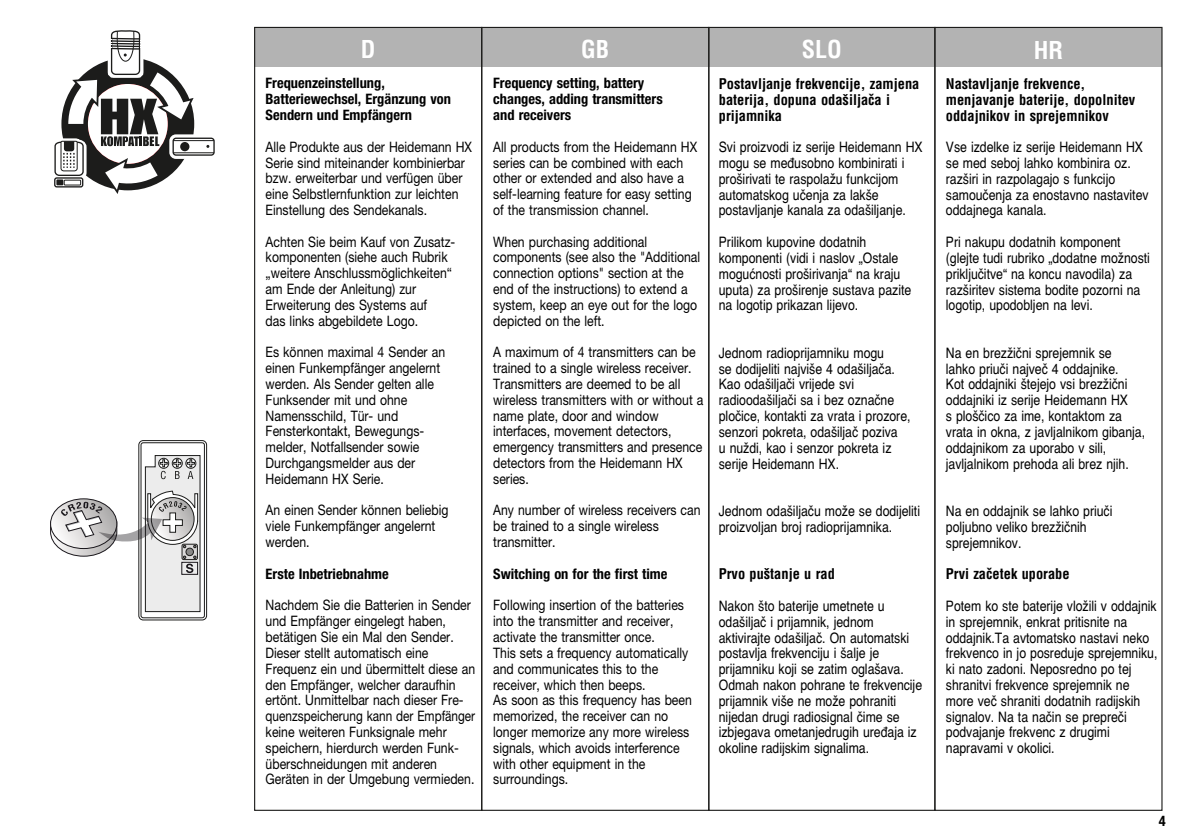
<style>
.page{position:relative;width:1191px;height:840px;background:#fff}
.page>*{position:absolute;margin:0;border:0;box-sizing:border-box;transform-origin:0 0}
.t1{font:700 condensed 24px "Helvetica";color:#fff}
.t2{font:14.4px/15.8px "Helvetica Neue";color:#000;scale:.85 1}
.t3{font:14.4px/15.8px "Helvetica LTCE";color:#000;scale:.85 1}
.t4{font:700 condensed 14.4px/15.8px "Helvetica LTCE";color:#000}
.t5{font:700 condensed 14.4px/15.8px "Helvetica Neue";color:#000}
.t6{font:700 condensed 14.4px "Helvetica Neue";color:#020201}
</style>
<div class="page">
<div style="left:255px;top:27px;width:907px;height:39px;background:#b3b3b3"></div>
<div style="left:934px;top:27px;width:228px;height:783px;border:1px solid #1c1c1a"></div>
<div style="left:169px;top:134px;width:49px;height:25px;border:8px solid #fff;border-radius:3px"></div>
<svg style="left:173px;top:138px;width:41px;height:17px"></svg>
<hr style="left:173px;top:140px;width:41px;height:1px;background:#1c1c1b">
<hr style="left:173px;top:152px;width:41px;height:1px;background:#1c1c1b">
<div style="left:172px;top:137px;width:43px;height:19px;border:1px solid #1c1c1b;border-radius:3px"></div>
<svg style="left:54px;top:30px;width:143px;height:164px"></svg>
<div style="left:139px;top:440px;width:68px;height:180px;border:1px solid #1c1c1b;border-radius:4px"></div>
<svg style="left:50px;top:442px;width:155px;height:176px"></svg>
<h1 class="t1" style="left:361px;top:35px;width:16px">D</h1>
<h1 class="t1" style="left:581px;top:35px;width:30px">GB</h1>
<h1 class="t1" style="left:802px;top:35px;width:42px">SLO</h1>
<h1 class="t1" style="left:1033px;top:35px;width:31px">HR</h1>
<p class="t5" style="left:266px;top:75px;width:187px">Frequenzeinstellung,<br>Batteriewechsel, Ergänzung von<br>Sendern und Empfängern</p>
<p class="t2" style="left:266px;top:138px;width:244px">Alle Produkte aus der Heidemann HX Serie sind miteinander kombinierbar bzw. erweiterbar und verfügen über eine Selbstlernfunktion zur leichten Einstellung des Sendekanals.</p>
<p class="t2" style="left:266px;top:233px;width:225px">Achten Sie beim Kauf von Zusatz&shy;komponenten (siehe auch Rubrik „weitere Anschlussmöglichkeiten“ am Ende der Anleitung) zur<br>Erweiterung des Systems auf<br>das links abgebildete Logo.</p>
<p class="t2" style="left:266px;top:344px;width:213px">Es können maximal 4 Sender an einen Funkempfänger angelernt werden. Als Sender gelten alle<br>Funksender mit und ohne<br>Namensschild, Tür- und<br>Fensterkontakt, Bewegungs&shy;melder, Notfallsender sowie<br>Durchgangsmelder aus der<br>Heidemann HX Serie.</p>
<p class="t2" style="left:266px;top:502px;width:217px">An einen Sender können beliebig viele Funkempfänger angelernt werden.</p>
<p class="t5" style="left:266px;top:565px;width:125px">Erste Inbetriebnahme</p>
<p class="t2" style="left:266px;top:597px;width:248px">Nachdem Sie die Batterien in Sender und Empfänger eingelegt haben, betätigen Sie ein Mal den Sender.<br>Dieser stellt automatisch eine Frequenz ein und übermittelt diese an den Empfänger, welcher daraufhin ertönt. Unmittelbar nach dieser Fre&shy;quenzspeicherung kann der Empfänger keine weiteren Funksignale mehr speichern, hierdurch werden Funk&shy;überschneidungen mit anderen Geräten in der Umgebung vermieden.</p>
<p class="t5" style="left:493px;top:75px;width:171px">Frequency setting, battery changes, adding transmitters and receivers</p>
<p class="t2" style="left:493px;top:138px;width:241px">All products from the Heidemann HX series can be combined with each other or extended and also have a self-learning feature for easy setting of the transmission channel.</p>
<p class="t2" style="left:493px;top:233px;width:245px">When purchasing additional components (see also the "Additional connection options" section at the end of the instructions) to extend a system, keep an eye out for the logo depicted on the left.</p>
<p class="t2" style="left:493px;top:344px;width:249px">A maximum of 4 transmitters can be trained to a single wireless receiver.<br>Transmitters are deemed to be all wireless transmitters with or without a name plate, door and window interfaces, movement detectors, emergency transmitters and presence detectors from the Heidemann HX series.</p>
<p class="t2" style="left:493px;top:502px;width:245px">Any number of wireless receivers can be trained to a single wireless transmitter.</p>
<p class="t5" style="left:493px;top:565px;width:176px">Switching on for the first time</p>
<p class="t2" style="left:493px;top:597px;width:235px">Following insertion of the batteries into the transmitter and receiver, activate the transmitter once.<br>This sets a frequency automatically and communicates this to the receiver, which then beeps.<br>As soon as this frequency has been memorized, the receiver can no longer memorize any more wireless signals, which avoids interference with other equipment in the surroundings.</p>
<p class="t4" style="left:719px;top:76px;width:202px">Postavljanje frekvencije, zamjena baterija, dopuna odašiljača i prijamnika</p>
<p class="t3" style="left:719px;top:139px;width:241px">Svi proizvodi iz serije Heidemann HX mogu se međusobno kombinirati i proširivati te raspolažu funkcijom automatskog učenja za lakše postavljanje kanala za odašiljanje.</p>
<p class="t3" style="left:719px;top:234px;width:228px">Prilikom kupovine dodatnih komponenti (vidi i naslov „Ostale mogućnosti proširivanja“ na kraju uputa) za proširenje sustava pazite na logotip prikazan lijevo.</p>
<p class="t3" style="left:719px;top:345px;width:227px">Jednom radioprijamniku mogu<br>se dodijeliti najviše 4 odašiljača.<br>Kao odašiljači vrijede svi radioodašiljači sa i bez označne pločice, kontakti za vrata i prozore, senzori pokreta, odašiljač poziva<br>u nuždi, kao i senzor pokreta iz serije Heidemann HX.</p>
<p class="t3" style="left:719px;top:503px;width:238px">Jednom odašiljaču može se dodijeliti proizvoljan broj radioprijamnika.</p>
<p class="t4" style="left:719px;top:565px;width:118px">Prvo puštanje u rad</p>
<p class="t3" style="left:719px;top:597px;width:241px">Nakon što baterije umetnete u odašiljač i prijamnik, jednom aktivirajte odašiljač. On automatski postavlja frekvenciju i šalje je prijamniku koji se zatim oglašava.<br>Odmah nakon pohrane te frekvencije prijamnik više ne može pohraniti nijedan drugi radiosignal čime se izbjegava ometanjedrugih uređaja iz okoline radijskim signalima.</p>
<p class="t4" style="left:946px;top:76px;width:191px">Nastavljanje frekvence, menjavanje baterije, dopolnitev oddajnikov in sprejemnikov</p>
<p class="t3" style="left:946px;top:139px;width:240px">Vse izdelke iz serije Heidemann HX se med seboj lahko kombinira oz. razširi in razpolagajo s funkcijo samoučenja za enostavno nastavitev oddajnega kanala.</p>
<p class="t3" style="left:946px;top:234px;width:241px">Pri nakupu dodatnih komponent (glejte tudi rubriko „dodatne možnosti priključitve“ na koncu navodila) za razširitev sistema bodite pozorni na logotip, upodobljen na levi.</p>
<p class="t3" style="left:946px;top:345px;width:236px">Na en brezžični sprejemnik se<br>lahko priuči največ 4 oddajnike.<br>Kot oddajniki štejejo vsi brezžični oddajniki iz serije Heidemann HX<br>s ploščico za ime, kontaktom za vrata in okna, z javljalnikom gibanja, oddajnikom za uporabo v sili, javljalnikom prehoda ali brez njih.</p>
<p class="t3" style="left:946px;top:503px;width:197px">Na en oddajnik se lahko priuči poljubno veliko brezžičnih sprejemnikov.</p>
<p class="t4" style="left:946px;top:565px;width:125px">Prvi začetek uporabe</p>
<p class="t3" style="left:946px;top:597px;width:250px">Potem ko ste baterije vložili v oddajnik in sprejemnik, enkrat pritisnite na oddajnik.Ta avtomatsko nastavi neko frekvenco in jo posreduje sprejemniku, ki nato zadoni. Neposredno po tej shranitvi frekvence sprejemnik ne more več shraniti dodatnih radijskih signalov. Na ta način se prepreči podvajanje frekvenc z drugimi napravami v okolici.</p>
<p class="t6" style="left:1158px;top:811px;width:8px">4</p>
</div>
